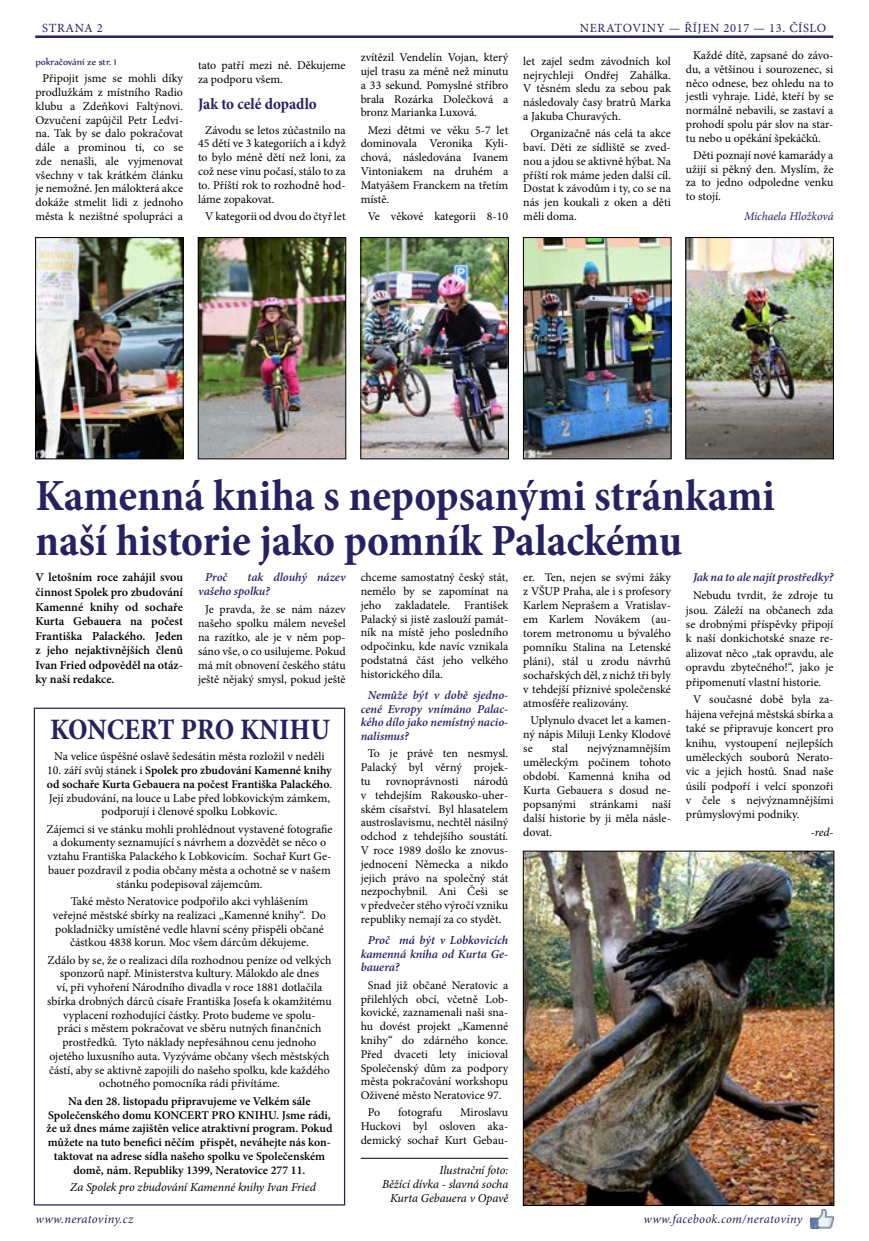
<style>
.page{position:relative;width:869px;height:1241px;background:#fff}
.page>*{position:absolute;margin:0;border:0;box-sizing:border-box;transform-origin:0 0}
.t1{font:700 condensed 45px/45px "Minion Pro";color:#262262}
.t2{font:700 condensed 30px "Minion Pro";letter-spacing:-.005em;color:#262262}
.t3{font:700 condensed 16.25px "Minion Pro";color:#262262}
.t4{font:italic 12.5px "Minion Pro";letter-spacing:.02em;color:#262262}
.t5{font:12.5px "Minion Pro";letter-spacing:.05em;color:#262262}
.t6{font:italic 600 12.12px/13.8px "Minion Pro";letter-spacing:-.005em;color:#262262;text-align:justify}
.t7{font:600 12.12px/14.5px "Minion Pro";color:#000;text-align:justify}
.t8{font:italic 12.12px/13.8px "Minion Pro";letter-spacing:-.005em;color:#000;text-align:right}
.t9{font:11.88px/13.8px "Minion Pro";color:#000;text-align:justify}
.t10{font:600 11.88px/13.8px "Minion Pro";color:#000;text-align:center}
.t11{font:italic 11.88px "Minion Pro";letter-spacing:-.005em;color:#262262}
.t12{font:italic 11.88px "Minion Pro";color:#000}
.t13{font:11.25px "Nyala";color:#262262}
.s1{font-weight:600}
</style>
<div class="page">
<hr style="left:35px;top:35px;width:797px;height:3px;background:#262262">
<img style="left:810px;top:1209px;width:22px;height:18px">
<div style="left:34px;top:707px;width:311px;height:498px;border:1px solid #262262"></div>
<img style="left:37px;top:239px;width:144px;height:218px">
<div style="left:35px;top:237px;width:148px;height:222px;border:1px solid #000"></div>
<img style="left:362px;top:239px;width:144px;height:218px">
<div style="left:360px;top:237px;width:148px;height:222px;border:1px solid #000"></div>
<img style="left:200px;top:239px;width:144px;height:218px">
<div style="left:198px;top:237px;width:148px;height:222px;border:1px solid #000"></div>
<img style="left:525px;top:239px;width:144px;height:218px">
<div style="left:523px;top:237px;width:148px;height:222px;border:1px solid #000"></div>
<img style="left:687px;top:239px;width:144px;height:218px">
<div style="left:685px;top:237px;width:148px;height:222px;border:1px solid #000"></div>
<img style="left:525px;top:852px;width:306px;height:351px">
<div style="left:523px;top:850px;width:310px;height:355px;border:1px solid #000"></div>
<hr style="left:360px;top:1157px;width:148px;height:1px;background:#000">
<p class="t5" style="left:42px;top:20px;width:62px">STRANA 2</p>
<p class="t5" style="left:579px;top:20px;width:248px">NERATOVINY — ŘÍJEN 2017 — 13. ČÍSLO</p>
<p class="t13" style="left:35px;top:55px;width:83px">pokračování ze str. 1</p>
<p class="t9" style="left:35px;top:72px;width:149px;text-align:center">Připojit jsme se mohli díky prodlužkám z místního Radio klubu a Zdeňkovi Faltýnovi.<br>Ozvučení zapůjčil Petr Ledvi&shy;na. Tak by se dalo pokračovat dále a prominou ti, co se zde nenašli, ale vyjmenovat všechny v tak krátkém článku je nemožné. Jen málokterá akce dokáže stmelit lidi z jednoho města k nezištné spolupráci a</p>
<p class="t9" style="left:198px;top:58px;width:149px">tato patří mezi ně. Děkujeme za podporu všem.</p>
<h3 class="t3" style="left:198px;top:93px;width:120px">Jak to celé dopadlo</h3>
<p class="t9" style="left:198px;top:123px;width:149px;text-indent:7px">Závodu se letos zúčastnilo na 45 dětí ve 3 kategoriích a i když to bylo méně dětí než loni, za což nese vinu počasí, stálo to za to. Příští rok to rozhodně hod&shy;láme zopakovat.</p>
<p class="t9" style="left:205px;top:209px;width:142px">V kategorii od dvou do čtyř let</p>
<p class="t9" style="left:360px;top:51px;width:149px">zvítězil Vendelín Vojan, který ujel trasu za méně než minutu a 33 sekund. Pomyslné stříbro brala Rozárka Dolečková a bronz Marianka Luxová.</p>
<p class="t9" style="left:360px;top:123px;width:149px;text-indent:7px">Mezi dětmi ve věku 5-7 let dominovala Veronika Kyli&shy;chová, následována Ivanem Vintoniakem na druhém a Matyášem Franckem na třetím místě.</p>
<p class="t9" style="left:367px;top:209px;width:142px">Ve věkové kategorii 8-10</p>
<p class="t9" style="left:523px;top:54px;width:149px">let zajel sedm závodních kol nejrychleji Ondřej Zahálka.<br>V těsném sledu za sebou pak následovaly časy bratrů Marka a Jakuba Churavých.</p>
<p class="t9" style="left:523px;top:127px;width:149px;text-indent:7px">Organizačně nás celá ta akce baví. Děti ze sídliště se zved&shy;nou a jdou se aktivně hýbat. Na příští rok máme jeden další cíl.<br>Dostat k závodům i ty, co se na nás jen koukali z oken a děti měli doma.</p>
<p class="t9" style="left:685px;top:48px;width:149px;text-indent:7px">Každé dítě, zapsané do závo&shy;du, a většinou i sourozenec, si něco odnese, bez ohledu na to jestli vyhraje. Lidé, kteří by se normálně nebavili, se zastaví a prohodí spolu pár slov na star&shy;tu nebo u opékání špekáčků.</p>
<p class="t9" style="left:685px;top:148px;width:149px;text-indent:7px">Děti poznají nové kamarády a užijí si pěkný den. Myslím, že za to jedno odpoledne venku to stojí.</p>
<p class="t11" style="left:743px;top:208px;width:91px">Michaela Hložková</p>
<h1 class="t1" style="left:35px;top:473px;width:740px">Kamenná kniha s nepopsanými stránkami naší historie jako pomník Palackému</h1>
<p class="t7" style="left:35px;top:570px;width:149px">V letošním roce zahájil svou činnost Spolek pro zbudování Kamenné knihy od sochaře Kurta Gebauera na počest Františka Palackého. Jeden z jeho nejaktivnějších členů Ivan Fried odpověděl na otáz&shy;ky naší redakce.</p>
<p class="t6" style="left:205px;top:570px;width:24px">Proč</p>
<p class="t6" style="left:198px;top:570px;width:149px;text-indent:49px">tak dlouhý název vašeho spolku?</p>
<p class="t9" style="left:198px;top:602px;width:149px;text-align:center">Je pravda, že se nám název našeho spolku málem nevešel na razítko, ale je v něm pop&shy;sáno vše, o co usilujeme. Pokud má mít obnovení českého státu ještě nějaký smysl, pokud ještě</p>
<h2 class="t2" style="left:50px;top:708px;width:281px">KONCERT PRO KNIHU</h2>
<p class="t9" style="left:54px;top:749px;width:272px">Na velice úspěšné oslavě šedesátin města rozložil v neděli</p>
<p class="t9" style="left:47px;top:763px;width:287px;text-align:center">10. září svůj stánek i <span class="s1">Spolek pro zbudování Kamenné knihy od sochaře Kurta Gebauera na počest Františka Palackého</span>.<br>Její zbudování, na louce u Labe před lobkovickým zámkem, podporují i členové spolku Lobkovic.</p>
<p class="t9" style="left:46px;top:821px;width:287px;text-align:center">Zájemci si ve stánku mohli prohlédnout vystavené fotografie a dokumenty seznamující s návrhem a dozvědět se něco o vztahu Františka Palackého k Lobkovicím. Sochař Kurt Ge&shy;bauer pozdravil z podia občany města a ochotně se v našem stánku podepisoval zájemcům.</p>
<p class="t9" style="left:53px;top:894px;width:274px;text-align:center">Také město Neratovice podpořilo akci vyhlášením veřejné městské sbírky na realizaci „Kamenné knihy“. Do pokladničky umístěné vedle hlavní scény přispěli občané částkou 4838 korun. Moc všem dárcům děkujeme.</p>
<p class="t9" style="left:47px;top:952px;width:286px;text-align:center">Zdálo by se, že o realizaci díla rozhodnou peníze od velkých sponzorů např. Ministerstva kultury. Málokdo ale dnes<br>ví, při vyhoření Národního divadla v roce 1881 dotlačila sbírka drobných dárců císaře Františka Josefa k okamžitému vyplacení rozhodující částky. Proto budeme ve spolu-<br>práci s městem pokračovat ve sběru nutných finančních prostředků. Tyto náklady nepřesáhnou cenu jednoho ojetého luxusního auta. Vyzýváme občany všech městských částí, aby se aktivně zapojili do našeho spolku, kde každého ochotného pomocníka rádi přivítáme.</p>
<p class="t10" style="left:46px;top:1093px;width:287px">Na den 28. listopadu připravujeme ve Velkém sále Společenského domu KONCERT PRO KNIHU. Jsme rádi, že už dnes máme zajištěn velice atraktivní program. Pokud můžete na tuto benefici něčím přispět, neváhejte nás kon&shy;taktovat na adrese sídla našeho spolku ve Společenském domě, nám. Republiky 1399, Neratovice 277 11.</p>
<p class="t8" style="left:70px;top:1179px;width:247px">Za Spolek pro zbudování Kamenné knihy Ivan Fried</p>
<p class="t9" style="left:360px;top:570px;width:149px">chceme samostatný český stát, nemělo by se zapomínat na jeho zakladatele. František Palacký si jistě zaslouží památ&shy;ník na místě jeho posledního odpočinku, kde navíc vznikala podstatná část jeho velkého historického díla.</p>
<p class="t6" style="left:360px;top:687px;width:149px;text-indent:7px">Nemůže být v době sjedno&shy;cené Evropy vnímáno Palac&shy;kého dílo jako nemístný nacio&shy;nalismus?</p>
<p class="t9" style="left:360px;top:746px;width:149px;text-indent:7px">To je právě ten nesmysl.<br>Palacký byl věrný projek&shy;tu</p>
<p class="t9" style="left:360px;top:774px;width:149px;text-indent:113px">národů v tehdejším Rakousko-uher&shy;ském císařství. Byl hlasatelem austroslavismu, nechtěl násilný odchod z tehdejšího soustátí.<br>V roce 1989 došlo ke znovus&shy;jednocení Německa a nikdo jejich právo na společný stát nezpochybnil. Ani Češi se v předvečer stého výročí vzniku republiky nemají za co stydět.</p>
<p class="t6" style="left:360px;top:932px;width:149px;text-indent:7px">Proč má být v Lobkovicích kamenná kniha od Kurta Ge&shy;bauera?</p>
<p class="t9" style="left:360px;top:977px;width:149px;text-align:center">Snad již občané Neratovic a přilehlých obcí, včetně Lob&shy;kovické, zaznamenali naši sna&shy;hu dovést projekt „Kamenné knihy“ do zdárného konce.<br>Před dvaceti lety inicioval<br>Společenský dům za podpory města pokračování workshopu<br>Oživené město Neratovice 97.</p>
<p class="t9" style="left:367px;top:1105px;width:14px">Po</p>
<p class="t9" style="left:398px;top:1105px;width:45px">fotografu</p>
<p class="t9" style="left:385px;top:774px;width:74px">rovnoprávnosti</p>
<p class="t9" style="left:360px;top:1105px;width:149px;text-indent:99px">Miroslavu Huckovi byl osloven aka&shy;demický sochař Kurt Gebau-</p>
<p class="t8" style="left:382px;top:1163px;width:128px">Ilustrační foto:<br>Běžící dívka - slavná socha<br>Kurta Gebauera v Opavě</p>
<p class="t9" style="left:523px;top:570px;width:149px">er. Ten, nejen se svými žáky z VŠUP Praha, ale i s profesory Karlem Neprašem a Vratislav&shy;em Karlem Novákem (au&shy;torem metronomu u bývalého pomníku Stalina na Letenské pláni), stál u zrodu návrhů sochařských děl, z nichž tři byly v tehdejší příznivé společenské atmosféře realizovány.</p>
<p class="t9" style="left:523px;top:713px;width:149px;text-indent:7px">Uplynulo dvacet let a kamen&shy;ný nápis Miluji Lenky Klodové se</p>
<p class="t9" style="left:551px;top:741px;width:18px">stal</p>
<p class="t9" style="left:523px;top:741px;width:149px;text-indent:64px">nejvýznamnějším uměleckým počinem tohoto období. Kamenná kniha od Kurta Gebauera s dosud ne&shy;popsanými stránkami naší další historie by ji měla násle&shy;dovat.</p>
<p class="t6" style="left:692px;top:570px;width:142px">Jak na to ale najít prostředky?</p>
<p class="t9" style="left:685px;top:588px;width:149px;line-height:14.4px;text-indent:7px">Nebudu tvrdit, že zdroje tu jsou. Záleží na občanech zda se drobnými příspěvky připojí k naší donkichotské snaze re&shy;alizovat něco „tak opravdu, ale opravdu zbytečného!“, jako je připomenutí vlastní historie.</p>
<p class="t9" style="left:685px;top:692px;width:149px;line-height:14.4px;text-indent:7px">V současné době byla za&shy;hájena veřejná městská sbírka a také se připravuje koncert pro knihu, vystoupení nejlepších uměleckých souborů Nerato&shy;vic a jejich hostů. Snad naše úsilí podpoří i velcí sponzoři v čele s nejvýznamnějšími průmyslovými podniky.</p>
<p class="t12" style="left:810px;top:824px;width:24px">-red-</p>
<p class="t4" style="left:35px;top:1209px;width:99px">www.neratoviny.cz</p>
<p class="t4" style="left:643px;top:1209px;width:160px">www.facebook.com/neratoviny</p>
</div>
